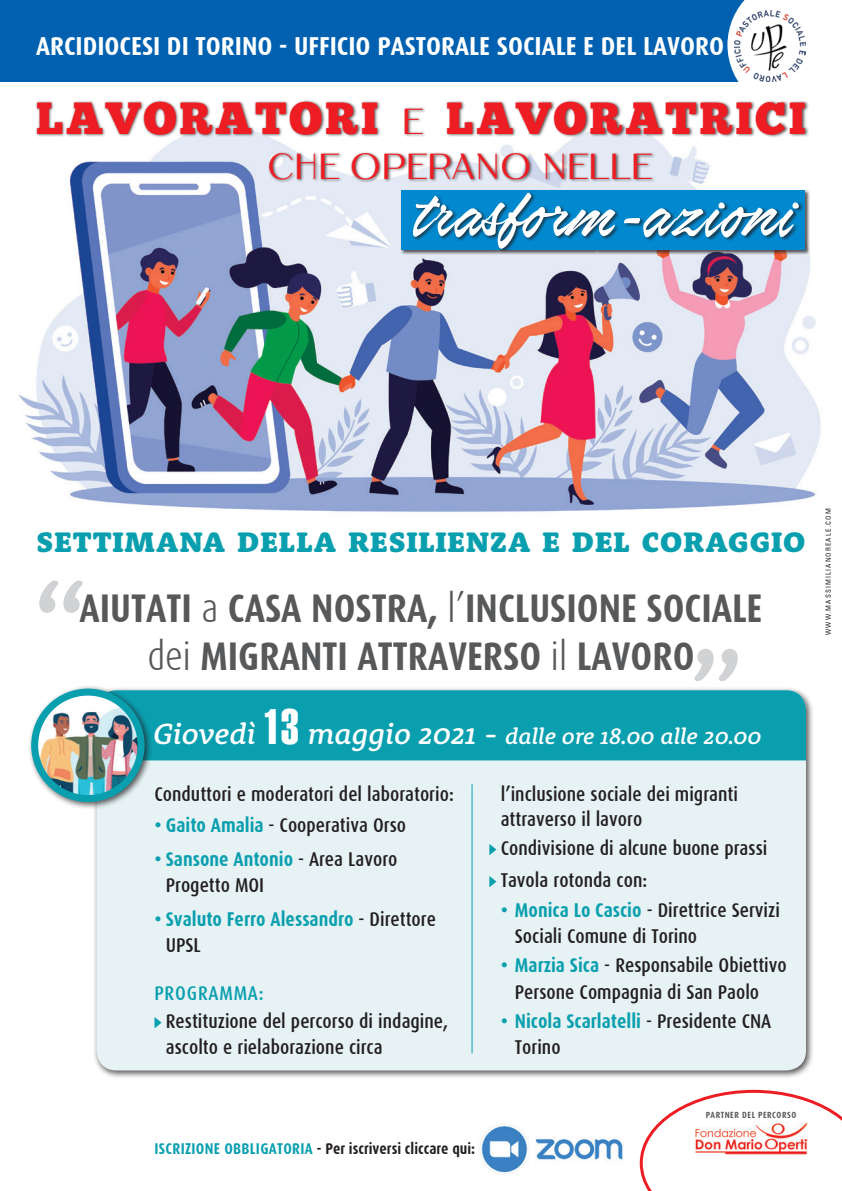
<style>
.page{position:relative;width:842px;height:1191px;background:#fff}
.page>*{position:absolute;margin:0;border:0;box-sizing:border-box;transform-origin:0 0}
.t1{font:500 109.3px "Rooney Pro";color:#d1d2d4}
.t2{font:62px "Airways PERSONALUSEONLY";letter-spacing:.02em;color:#fff}
.t3{font:45px "Chunk Five";letter-spacing:.06em;color:#ee1d23}
.t4{font:700 40px/48px "Dax Condensed";color:#57585a;text-align:center}
.t5{font:36px "Cremona";letter-spacing:.02em;color:#ee1d23}
.t6{font:900 29px "Rooney Pro";letter-spacing:.04em;color:#099faf}
.t7{font:700 26px "Dax Condensed";color:#fff;scale:1.06 1}
.t8{font:italic 500 23px "Rooney Pro";color:#fff}
.t9{font:500 20px/26.4px "Dax Condensed";color:#231f20}
.t10{font:700 20px/25.8px "Dax Condensed";color:#099faf}
.t11{font:500 20px "Dax Condensed";letter-spacing:.04em;color:#099faf}
.t12{font:700 15.6px "Dax Condensed";letter-spacing:.01em;color:#231f20}
.t13{font:700 9px "Dax Condensed";letter-spacing:.06em;color:#57585a}
.t14{font:condensed 7px "Univers LT Std";letter-spacing:.16em;color:#231f20}
.s1{font-family:"Cremona";font-size:36px}
.s2{font-weight:300}
.s3{font-size:30px}
.s4{font-family:"Helvetica Extra Compressed";font-weight:400;font-style:normal;font-size:49px}
.s5{color:#099faf}
.s6{font-weight:700;color:#099faf}
.s7{font-weight:500}
.s8{font-weight:500;color:#231f20}
</style>
<div class="page">
<div style="left:93px;top:686px;width:721px;height:392px;background:#231f20;opacity:.75"></div>
<div style="left:97px;top:690px;width:709px;height:380px;background:#e6f2f4;border-radius:20px"></div>
<div style="left:152px;top:690px;width:654px;height:70px;background:#099faf"></div>
<div style="left:27px;top:684px;width:125px;height:126px;background:#231f20;opacity:.75"></div>
<img style="left:35px;top:692px;width:106px;height:106px;border-radius:53px">
<div style="left:31px;top:688px;width:114px;height:114px;border:7px solid #099faf;border-radius:50%"></div>
<svg style="left:640px;top:1089px;width:202px;height:102px"></svg>
<img style="left:694px;top:1121px;width:114px;height:34px">
<svg style="left:154px;top:1017px;width:8px;height:11px"></svg>
<svg style="left:489px;top:844px;width:7px;height:11px"></svg>
<svg style="left:489px;top:876px;width:7px;height:11px"></svg>
<hr style="left:471px;top:784px;width:1px;height:269px;background:#099faf">
<div style="left:0;top:0;width:842px;height:81px;background:#0161b0"></div>
<svg style="left:727px;top:0;width:115px;height:82px;background:#e7f0f7"></svg>
<img style="left:735px;top:10px;width:71px;height:71px">
<img style="left:18px;top:183px;width:803px;height:329px">
<div style="left:35px;top:99px;width:774px;height:84px;background:#231f20;opacity:.75"></div>
<div style="left:400px;top:189px;width:410px;height:66px;background:#231f20;opacity:.75"></div>
<div style="left:401px;top:190px;width:404px;height:60px;background:#0089cf"></div>
<div style="left:412px;top:191px;width:392px;height:62px;background:#231f20;opacity:.75"></div>
<img style="left:479px;top:1124px;width:144px;height:51px">
<h3 class="t7" style="left:36px;top:31px;width:651px">ARCIDIOCESI DI TORINO - UFFICIO PASTORALE SOCIALE E DEL LAVORO</h3>
<h3 class="t3" style="left:36px;top:91px;width:771px">LAVORATORI <span class="s1">E</span> LAVORATRICI</h3>
<h3 class="t5" style="left:268px;top:146px;width:386px">CHE OPERANO NELLE</h3>
<h2 class="t2" style="left:417px;top:176px;width:383px">trasform-azioni</h2>
<h3 class="t6" style="left:36px;top:523px;width:770px">SETTIMANA DELLA RESILIENZA E DEL CORAGGIO</h3>
<h1 class="t1" style="left:32px;top:562px;width:57px">“</h1>
<h3 class="t4" style="left:80px;top:584px;width:684px">AIUTATI <span class="s2">a</span> CASA NOSTRA, <span class="s2">l’</span>INCLUSIONE SOCIALE <span class="s2">dei</span> MIGRANTI ATTRAVERSO <span class="s2">il</span> LAVORO</h3>
<h1 class="t1" style="left:745px;top:700px;width:57px;rotate:-180deg">“</h1>
<p class="t8" style="left:153px;top:720px;width:610px"><span class="s3">Giovedì</span> <span class="s4">13</span> <span class="s3">maggio 2021 -</span> dalle ore 18.00 alle 20.00</p>
<p class="t9" style="left:154px;top:780px;width:301px">Conduttori e moderatori del laboratorio:</p>
<p class="t9" style="left:154px;top:812px;width:253px"><span class="s5">•</span> <span class="s6">Gaito Amalia</span> - Cooperativa Orso</p>
<p class="t9" style="left:166px;top:846px;width:233px;line-height:25.8px;text-indent:-11px"><span class="s5">•</span> <span class="s6">Sansone Antonio</span> - Area Lavoro<br>Progetto MOI</p>
<p class="t10" style="left:166px;top:907px;width:272px;text-indent:-11px"><span class="s7">•</span> Svaluto Ferro Alessandro <span class="s8">- Direttore<br>UPSL</span></p>
<p class="t11" style="left:154px;top:981px;width:111px">PROGRAMMA:</p>
<p class="t9" style="left:166px;top:1008px;width:284px;line-height:25.8px">Restituzione del percorso di indagine, ascolto e rielaborazione circa</p>
<p class="t9" style="left:501px;top:781px;width:239px;line-height:25.4px">l’inclusione sociale dei migranti attraverso il lavoro</p>
<p class="t9" style="left:501px;top:832px;width:268px;line-height:32px">Condivisione di alcune buone prassi<br>Tavola rotonda con:</p>
<p class="t9" style="left:515px;top:896px;width:267px;text-indent:-14px"><span class="s5">•</span> <span class="s6">Monica Lo Cascio</span> - Direttrice Servizi<br>Sociali Comune di Torino</p>
<p class="t9" style="left:515px;top:952px;width:273px;text-indent:-14px"><span class="s5">•</span> <span class="s6">Marzia Sica</span> - Responsabile Obiettivo<br>Persone Compagnia di San Paolo</p>
<p class="t9" style="left:515px;top:1008px;width:258px;text-indent:-14px"><span class="s5">•</span> <span class="s6">Nicola Scarlatelli</span> - Presidente CNA<br>Torino</p>
<p class="t14" style="left:824px;top:635px;width:128px;rotate:-90deg">WWW.MASSIMILIANOREALE.COM</p>
<p class="t12" style="left:154px;top:1139px;width:322px"><span class="s5">ISCRIZIONE OBBLIGATORIA</span> - Per iscriversi cliccare qui:</p>
<p class="t13" style="left:706px;top:1110px;width:92px">PARTNER DEL PERCORSO</p>
</div>
